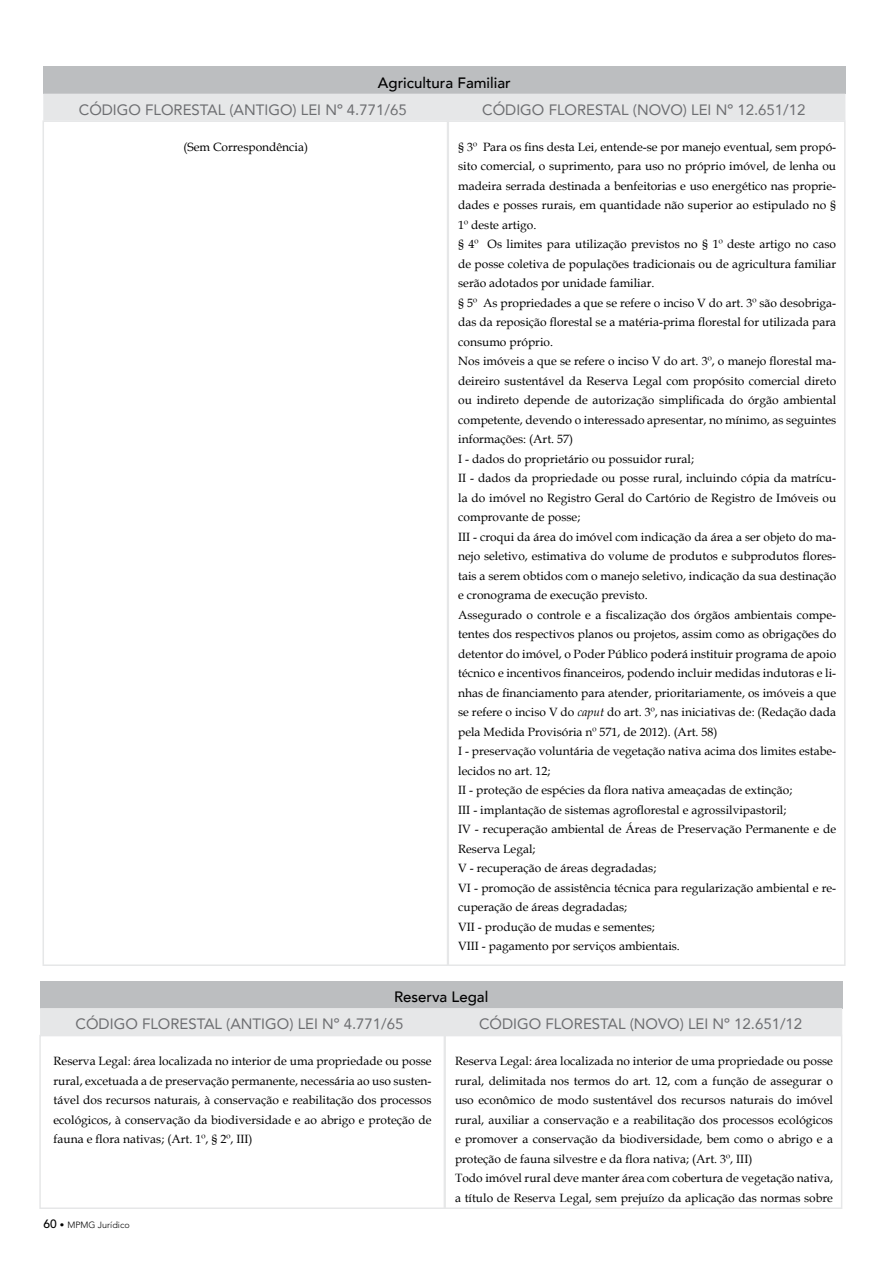
<style>
.page{position:relative;width:893px;height:1263px;background:#fff}
.page>*{position:absolute;margin:0;border:0;box-sizing:border-box;transform-origin:0 0}
.t1{font:15px/27px "Avenir";color:#6d6e71}
.t2{font:12px/19.5px "Book Antiqua";color:#000}
.t3{font:300 9px "Avenir LT Std";color:#000}
.s1{font-weight:500;color:#000}
.s2{font-style:italic}
.s3{font-weight:500;font-size:12px}
</style>
<div class="page">
<div style="left:447px;top:120px;width:399px;height:846px;border:2px solid #e6e7e8"></div>
<div style="left:43px;top:67px;width:802px;height:27px;background:#bcbec0"></div>
<div style="left:43px;top:94px;width:802px;height:27px;background:#e6e7e8"></div>
<div style="left:39px;top:1035px;width:407px;height:174px;border:2px solid #e6e7e8"></div>
<div style="left:444px;top:1035px;width:398px;height:174px;border:2px solid #e6e7e8"></div>
<div style="left:40px;top:981px;width:802px;height:27px;background:#bcbec0"></div>
<div style="left:40px;top:1008px;width:802px;height:27px;background:#e6e7e8"></div>
<p class="t1" style="left:79px;top:69px;width:433px;text-indent:299px"><span class="s1">Agricultura Familiar<br></span>CÓDIGO FLORESTAL (ANTIGO) LEI Nº 4.771/65</p>
<p class="t1" style="left:482px;top:96px;width:325px">CÓDIGO FLORESTAL (NOVO) LEI Nº 12.651/12</p>
<p class="t2" style="left:183px;top:137px;width:126px">(Sem Correspondência)</p>
<p class="t2" style="left:458px;top:137px;width:380px">§ 3º Para os fins desta Lei, entende-se por manejo eventual, sem propó&shy;sito comercial, o suprimento, para uso no próprio imóvel, de lenha ou madeira serrada destinada a benfeitorias e uso energético nas proprie&shy;dades e posses rurais, em quantidade não superior ao estipulado no § 1º deste artigo.<br>§ 4º Os limites para utilização previstos no § 1º deste artigo no caso de posse coletiva de populações tradicionais ou de agricultura familiar serão adotados por unidade familiar.<br>§ 5º As propriedades a que se refere o inciso V do art. 3º são desobriga&shy;das da reposição florestal se a matéria-prima florestal for utilizada para consumo próprio.<br>Nos imóveis a que se refere o inciso V do art. 3º, o manejo florestal ma&shy;deireiro sustentável da Reserva Legal com propósito comercial direto ou indireto depende de autorização simplificada do órgão ambiental competente, devendo o interessado apresentar, no mínimo, as seguintes informações: (Art. 57)<br>I - dados do proprietário ou possuidor rural;<br>II - dados da propriedade ou posse rural, incluindo cópia da matrícu&shy;la do imóvel no Registro Geral do Cartório de Registro de Imóveis ou comprovante de posse;<br>III - croqui da área do imóvel com indicação da área a ser objeto do ma&shy;nejo seletivo, estimativa do volume de produtos e subprodutos flores&shy;tais a serem obtidos com o manejo seletivo, indicação da sua destinação e cronograma de execução previsto.<br>Assegurado o controle e a fiscalização dos órgãos ambientais compe&shy;tentes dos respectivos planos ou projetos, assim como as obrigações do detentor do imóvel, o Poder Público poderá instituir programa de apoio técnico e incentivos financeiros, podendo incluir medidas indutoras e li&shy;nhas de financiamento para atender, prioritariamente, os imóveis a que se refere o inciso V do <span class="s2">caput</span> do art. 3º, nas iniciativas de: (Redação dada pela Medida Provisória nº 571, de 2012). (Art. 58)<br>I - preservação voluntária de vegetação nativa acima dos limites estabe&shy;lecidos no art. 12;<br>II - proteção de espécies da flora nativa ameaçadas de extinção;<br>III - implantação de sistemas agroflorestal e agrossilvipastoril;<br>IV - recuperação ambiental de Áreas de Preservação Permanente e de Reserva Legal;<br>V - recuperação de áreas degradadas;<br>VI - promoção de assistência técnica para regularização ambiental e re&shy;cuperação de áreas degradadas;<br>VII - produção de mudas e sementes;<br>VIII - pagamento por serviços ambientais.</p>
<p class="t1" style="left:76px;top:983px;width:414px;text-indent:318px"><span class="s1">Reserva Legal<br></span>CÓDIGO FLORESTAL (ANTIGO) LEI Nº 4.771/65</p>
<p class="t1" style="left:479px;top:1010px;width:325px">CÓDIGO FLORESTAL (NOVO) LEI Nº 12.651/12</p>
<p class="t2" style="left:54px;top:1051px;width:380px;text-align:justify">Reserva Legal: área localizada no interior de uma propriedade ou posse rural, excetuada a de preservação permanente, necessária ao uso susten&shy;tável dos recursos naturais, à conservação e reabilitação dos processos ecológicos, à conservação da biodiversidade e ao abrigo e proteção de fauna e flora nativas; (Art. 1º, § 2º, III)</p>
<p class="t2" style="left:455px;top:1051px;width:379px">Reserva Legal: área localizada no interior de uma propriedade ou posse rural, delimitada nos termos do art. 12, com a função de assegurar o uso econômico de modo sustentável dos recursos naturais do imóvel rural, auxiliar a conservação e a reabilitação dos processos ecológicos e promover a conservação da biodiversidade, bem como o abrigo e a proteção de fauna silvestre e da flora nativa; (Art. 3º, III)<br>Todo imóvel rural deve manter área com cobertura de vegetação nativa, a título de Reserva Legal, sem prejuízo da aplicação das normas sobre</p>
<p class="t3" style="left:43px;top:1219px;width:88px"><span class="s3">60</span> • MPMG Jurídico</p>
</div>
